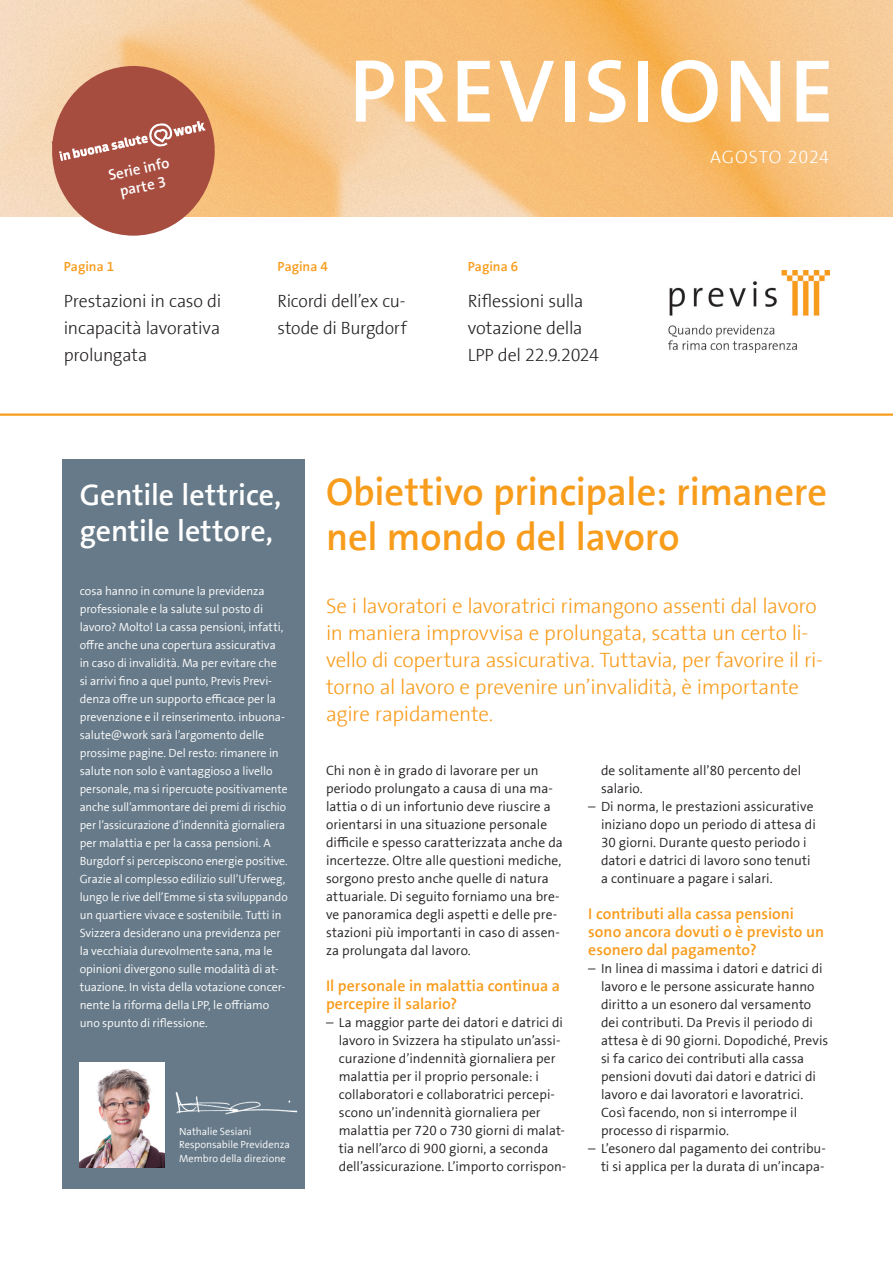
<style>
.page{position:relative;width:893px;height:1263px;background:#fff}
.page>*{position:absolute;margin:0;border:0;box-sizing:border-box;transform-origin:0 0}
._01_Haupttitel_gross_26pt{font:300 90px "Previs The Sans";letter-spacing:.025em;color:#fff}
._01_Haupttitel_gross_26pt-2{font:300 39px/45px "Previs The Sans";letter-spacing:-.005em;color:#f89c1c}
._03_Haupttitel_Kasten_20pt{font:300 30px/36px "Previs The Sans";color:#fff}
._05_Lead_2-spaltig_14pt{font:300 21px/27px "Previs The Sans";letter-spacing:-.015em;color:#f89c1c}
._05_Lead_3-spaltig_14pt{font:300 18px/27px "Previs The Sans";letter-spacing:-.01em;color:#231f20}
._05_Lead_3-spaltig_14pt-2{font:300 18px "Previs The Sans";letter-spacing:.04em;color:#fff}
._04_Zwischentitel_10_5pt{font:300 15.75px/18px "Previs The Sans";color:#f89c1c}
._06_Lauftext_9pt{font:300 15px/18px "Previs The Sans";color:#fff;text-align:center}
._06_Lauftext_9pt-2{font:300 13.5px/18px "Previs The Sans";letter-spacing:.005em;color:#231f20}
._06_Lauftext_9pt-3{font:300 13.5px "Previs The Sans";color:#f89c1c}
._03_Haupttitel_Kasten_20pt-2{font:300 12px/18px "Previs The Sans";letter-spacing:-.005em;color:#fff}
._08_Bildlegende_7pt{font:300 10.5px/13.5px "Previs The Sans";letter-spacing:-.005em;color:#fff}
</style>
<div class="page">
<img style="left:0;top:0;width:893px;height:217px">
<hr style="left:0;top:413px;width:893px;height:3px;background:#f89c1c">
<div style="left:63px;top:459px;width:242px;height:730px;background:#677a89"></div>
<img style="left:668px;top:271px;width:161px;height:81px">
<div style="left:52px;top:66px;width:163px;height:170px;background:#a74d40;border-radius:50%"></div>
<svg style="left:52px;top:109px;width:158px;height:62px"></svg>
<img style="left:80px;top:1063px;width:85px;height:104px">
<img style="left:175px;top:1092px;width:123px;height:23px">
<p class="_06_Lauftext_9pt" style="left:107px;top:167px;width:63px;rotate:-12deg">Serie info parte 3</p>
<p class="_06_Lauftext_9pt-3" style="left:64px;top:259px;width:52px">Pagina 1</p>
<p class="_05_Lead_3-spaltig_14pt" style="left:64px;top:288px;width:159px;text-align:justify">Prestazioni in caso di incapacità lavorativa prolungata</p>
<p class="_01_Haupttitel_gross_26pt" style="left:349px;top:44px;width:487px">PREVISIONE</p>
<p class="_06_Lauftext_9pt-3" style="left:277px;top:259px;width:52px">Pagina 4</p>
<p class="_05_Lead_3-spaltig_14pt" style="left:277px;top:288px;width:131px">Ricordi dell’ex cu&shy;stode di Burgdorf</p>
<p class="_06_Lauftext_9pt-3" style="left:468px;top:259px;width:52px">Pagina 6</p>
<p class="_05_Lead_3-spaltig_14pt" style="left:468px;top:288px;width:133px">Riflessioni sulla votazione della<br>LPP del 22.9.2024</p>
<p class="_05_Lead_3-spaltig_14pt-2" style="left:710px;top:147px;width:121px">AGOSTO 2024</p>
<p class="_03_Haupttitel_Kasten_20pt" style="left:80px;top:477px;width:203px">Gentile lettrice, gentile lettore,</p>
<p class="_03_Haupttitel_Kasten_20pt-2" style="left:80px;top:582px;width:209px">cosa hanno in comune la previdenza professionale e la salute sul posto di lavoro? Molto! La cassa pensioni, infatti, offre anche una copertura assicurativa in caso di invalidità. Ma per evitare che si arrivi fino a quel punto, Previs Previ&shy;denza offre un supporto efficace per la prevenzione e il reinserimento. inbuona&shy;salute@work sarà l’argomento delle prossime pagine. Del resto: rimanere in salute non solo è vantaggioso a livello personale, ma si ripercuote positivamente anche sull’ammontare dei premi di rischio per l’assicurazione d’indennità giornaliera per malattia e per la cassa pensioni. A Burgdorf si percepiscono energie positive.<br>Grazie al complesso edilizio sull’Uferweg, lungo le rive dell’Emme si sta sviluppando un quartiere vivace e sostenibile. Tutti in Svizzera desiderano una previdenza per la vecchiaia durevolmente sana, ma le opinioni divergono sulle modalità di at&shy;tuazione. In vista della votazione concer&shy;nente la riforma della LPP, le offriamo uno spunto di riflessione.</p>
<p class="_08_Bildlegende_7pt" style="left:179px;top:1125px;width:112px">Nathalie Sesiani<br>Responsabile Previdenza<br>Membro della direzione</p>
<p class="_01_Haupttitel_gross_26pt-2" style="left:326px;top:470px;width:503px">Obiettivo principale: rimanere nel mondo del lavoro</p>
<p class="_05_Lead_2-spaltig_14pt" style="left:326px;top:593px;width:498px">Se i lavoratori e lavoratrici rimangono assenti dal lavoro in maniera improvvisa e prolungata, scatta un certo li&shy;vello di copertura assicurativa. Tuttavia, per favorire il ri&shy;torno al lavoro e prevenire un’invalidità, è importante agire rapidamente.</p>
<p class="_06_Lauftext_9pt-2" style="left:326px;top:762px;width:238px">Chi non è in grado di lavorare per un periodo prolungato a causa di una ma&shy;lattia o di un infortunio deve riuscire a orientarsi in una situazione personale difficile e spesso caratterizzata anche da incertezze. Oltre alle questioni mediche, sorgono presto anche quelle di natura attuariale. Di seguito forniamo una bre&shy;ve panoramica degli aspetti e delle pre&shy;stazioni più importanti in caso di assen&shy;za prolungata dal lavoro.</p>
<p class="_04_Zwischentitel_10_5pt" style="left:326px;top:977px;width:236px">Il personale in malattia continua a percepire il salario?</p>
<p class="_06_Lauftext_9pt-2" style="left:339px;top:1014px;width:229px;text-indent:-13px">– La maggior parte dei datori e datrici di lavoro in Svizzera ha stipulato un’assi&shy;curazione d’indennità giornaliera per malattia per il proprio personale: i collaboratori e collaboratrici percepi&shy;scono un’indennità giornaliera per malattia per 720 o 730 giorni di malat&shy;tia nell’arco di 900 giorni, a seconda dell’assicurazione. L’importo corrispon-</p>
<p class="_06_Lauftext_9pt-2" style="left:601px;top:762px;width:202px">de solitamente all’80 percento del salario.</p>
<p class="_06_Lauftext_9pt-2" style="left:601px;top:798px;width:216px;text-indent:-13px">– Di norma, le prestazioni assicurative iniziano dopo un periodo di attesa di 30 giorni. Durante questo periodo i datori e datrici di lavoro sono tenuti a continuare a pagare i salari.</p>
<p class="_04_Zwischentitel_10_5pt" style="left:588px;top:905px;width:237px">I contributi alla cassa pensioni sono ancora dovuti o è previsto un esonero dal pagamento?</p>
<p class="_06_Lauftext_9pt-2" style="left:601px;top:960px;width:229px;text-indent:-13px">– In linea di massima i datori e datrici di lavoro e le persone assicurate hanno diritto a un esonero dal versamento dei contributi. Da Previs il periodo di attesa è di 90 giorni. Dopodiché, Previs si fa carico dei contributi alla cassa pensioni dovuti dai datori e datrici di lavoro e dai lavoratori e lavoratrici.<br>Così facendo, non si interrompe il processo di risparmio.</p>
<p class="_06_Lauftext_9pt-2" style="left:588px;top:1140px;width:239px;text-align:right">– L’esonero dal pagamento dei contribu&shy;ti si applica per la durata di un’incapa-</p>
</div>
